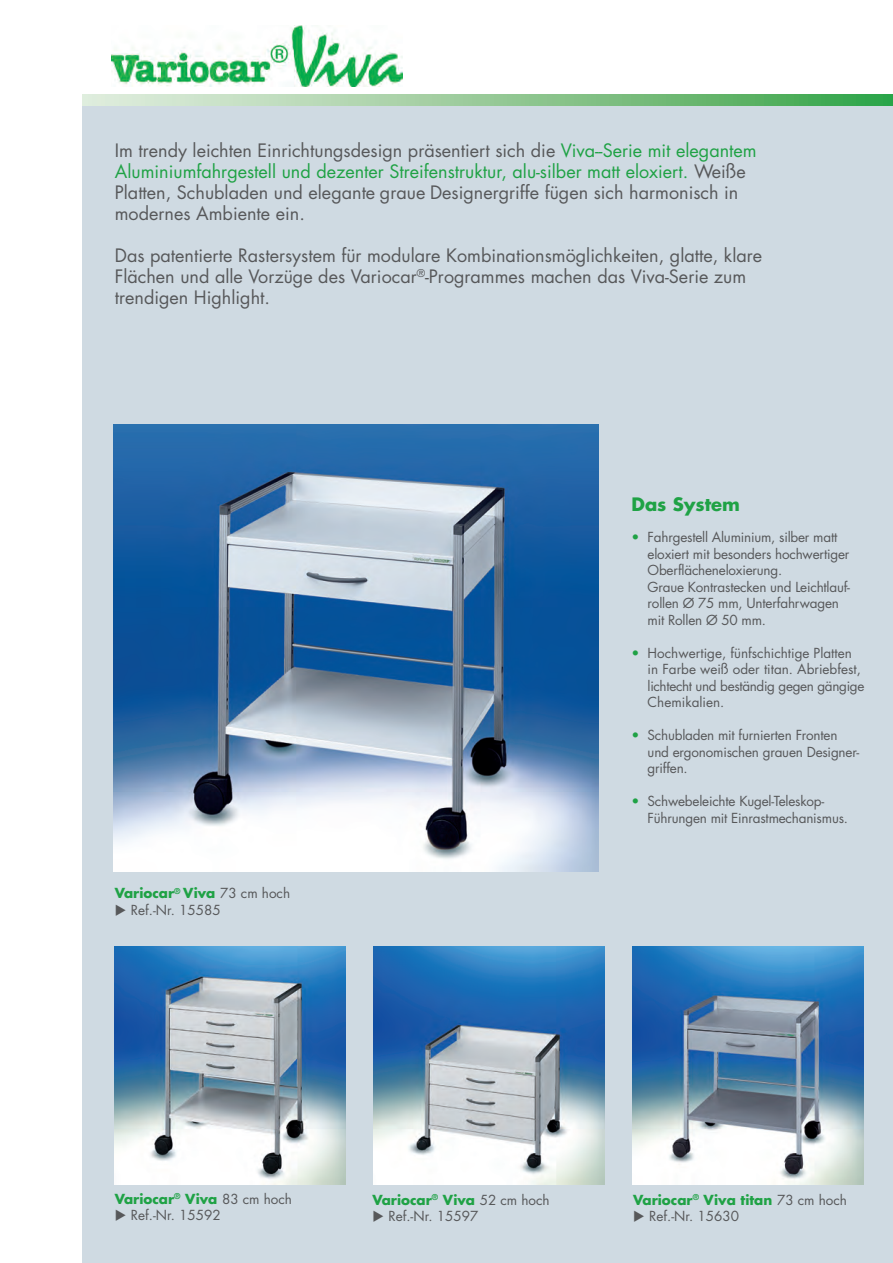
<style>
.page{position:relative;width:893px;height:1263px;background:#fff}
.page>*{position:absolute;margin:0;border:0;box-sizing:border-box;transform-origin:0 0}
.t1{font:18px/21px "Futura";color:#57585a}
.t2{font:700 18px "Futura";color:#1fa245}
.t3{font:13.5px/16.5px "Futura";letter-spacing:-.015em;color:#57585a}
.t4{font:700 13.5px "Futura";color:#1fa245}
.s1{color:#1fa245}
.s2{font-weight:400;color:#57585a}
</style>
<div class="page">
<div style="left:37px;top:98px;width:856px;height:1165px;background:#cfdae2"></div>
<svg style="left:81px;top:95px;width:812px;height:10px;background:#92c996"></svg>
<img style="left:111px;top:25px;width:291px;height:62px">
<img style="left:632px;top:946px;width:231px;height:239px">
<img style="left:115px;top:946px;width:231px;height:239px">
<img style="left:373px;top:946px;width:231px;height:239px">
<img style="left:114px;top:424px;width:484px;height:447px">
<div style="left:0;top:0;width:81px;height:1263px;background:#fff"></div>
<p class="t1" style="left:115px;top:139px;width:643px">Im trendy leichten Einrichtungsdesign präsentiert sich die <span class="s1">Viva--Serie mit elegantem Aluminiumfahrgestell und dezenter Streifenstruktur, alu-silber matt eloxiert.</span> Weiße Platten, Schubladen und elegante graue Designergriffe fügen sich harmonisch in modernes Ambiente ein.</p>
<h1 class="t1" style="left:115px;top:244px;width:649px">Das patentierte Rastersystem für modulare Kombinationsmöglichkeiten, glatte, klare<br>Flächen und alle Vorzüge des Variocar<sup>®</sup>-Programmes machen das Viva-Serie zum trendigen Highlight.</h1>
<p class="t4" style="left:115px;top:884px;width:177px">Variocar<sup>®</sup> Viva <span class="s2">73 cm hoch</span></p>
<p class="t3" style="left:115px;top:901px;width:107px">◆ Ref.-Nr. 15585</p>
<h1 class="t2" style="left:631px;top:492px;width:110px">Das System</h1>
<p class="t3" style="left:648px;top:529px;width:204px;text-indent:-16px"><span class="s1">•</span> Fahrgestell Aluminium, silber matt eloxiert mit besonders hochwertiger<br>Oberflächeneloxierung.<br>Graue Kontrastecken und Leichtlauf&shy;rollen Ø 75 mm, Unterfahrwagen mit Rollen Ø 50 mm.</p>
<p class="t3" style="left:648px;top:644px;width:218px;text-indent:-16px"><span class="s1">•</span> Hochwertige, fünfschichtige Platten in Farbe weiß oder titan. Abriebfest, lichtecht und beständig gegen gängige<br>Chemikalien.</p>
<p class="t3" style="left:648px;top:727px;width:213px;text-indent:-16px"><span class="s1">•</span> Schubladen mit furnierten Fronten und ergonomischen grauen Designer&shy;griffen.</p>
<p class="t3" style="left:648px;top:793px;width:202px;text-indent:-16px"><span class="s1">•</span> Schwebeleichte Kugel-Teleskop-<br>Führungen mit Einrastmechanismus.</p>
<p class="t4" style="left:115px;top:1189px;width:179px">Variocar<sup>®</sup> Viva <span class="s2">83 cm hoch</span></p>
<p class="t3" style="left:115px;top:1207px;width:107px">◆ Ref.-Nr. 15592</p>
<p class="t4" style="left:372px;top:1190px;width:179px">Variocar<sup>®</sup> Viva <span class="s2">52 cm hoch</span></p>
<p class="t3" style="left:372px;top:1208px;width:107px">◆ Ref.-Nr. 15597</p>
<p class="t4" style="left:633px;top:1190px;width:215px">Variocar<sup>®</sup> Viva titan <span class="s2">73 cm hoch</span></p>
<p class="t3" style="left:633px;top:1208px;width:107px">◆ Ref.-Nr. 15630</p>
</div>
